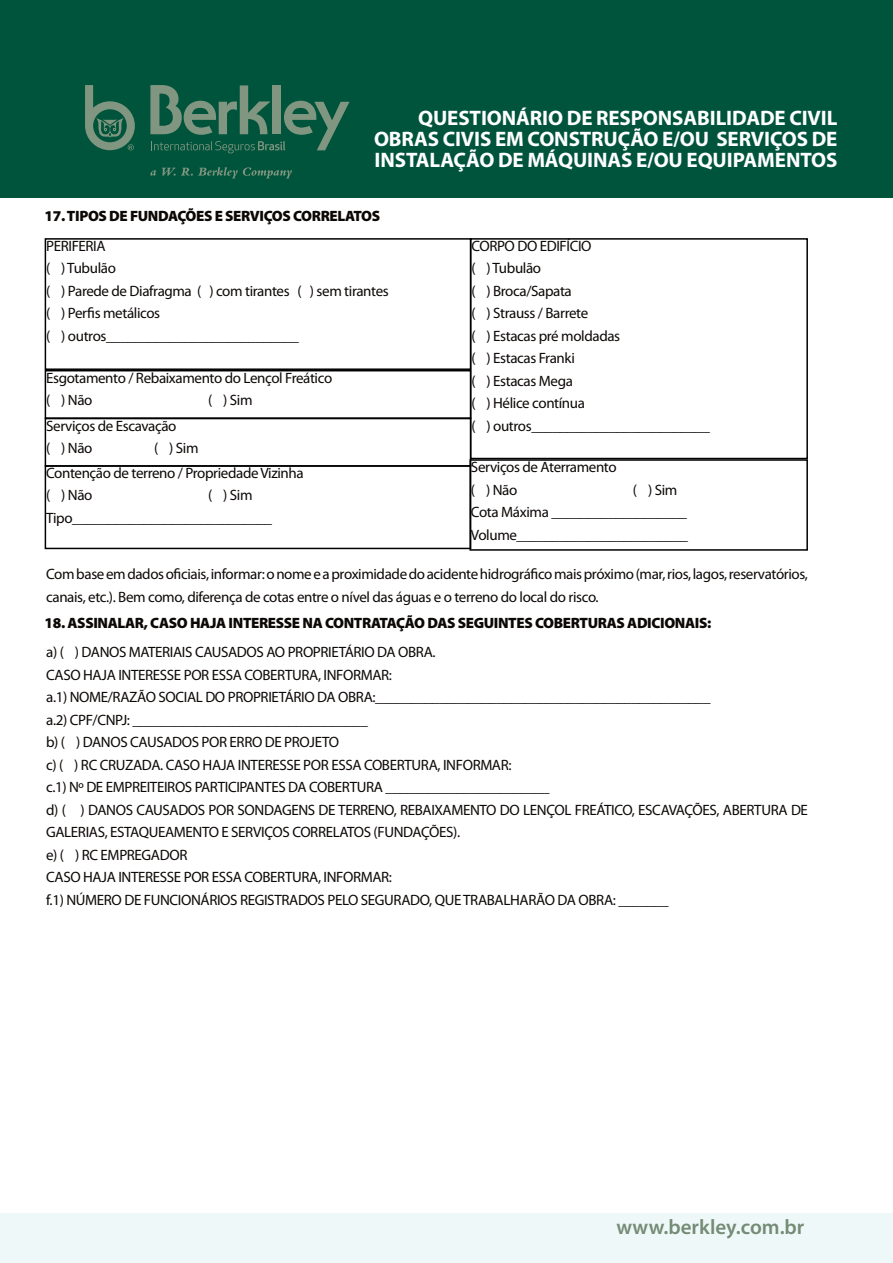
<style>
.page{position:relative;width:893px;height:1263px;background:#fff}
.page>*{position:absolute;margin:0;border:0;box-sizing:border-box;transform-origin:0 0}
.t1{font:700 21px/21px "Myriad Pro";letter-spacing:-.005em;color:#fff;text-align:justify}
.t2{font:600 21px "Myriad Pro";color:#748c75}
.t3{font:15px/22.5px "Myriad Pro";letter-spacing:-.025em;color:#0c0806}
.t4{font:900 15px "Myriad Pro";letter-spacing:-.025em;color:#0c0806}
</style>
<div class="page">
<div style="left:0;top:0;width:893px;height:198px;background:#00543c"></div>
<div style="left:0;top:1214px;width:893px;height:49px;background:#eef8f9"></div>
<svg style="left:150px;top:85px;width:200px;height:68px"></svg>
<svg style="left:150px;top:167px;width:142px;height:11px"></svg>
<svg style="left:85px;top:85px;width:50px;height:65px"></svg>
<div style="left:45px;top:238px;width:426px;height:132px;border:2px solid #000"></div>
<div style="left:45px;top:370px;width:426px;height:49px;border:2px solid #000"></div>
<div style="left:45px;top:418px;width:426px;height:49px;border:2px solid #000"></div>
<div style="left:45px;top:465px;width:426px;height:84px;border:2px solid #000"></div>
<div style="left:469px;top:459px;width:339px;height:92px;border:2px solid #000"></div>
<div style="left:470px;top:238px;width:338px;height:221px;border:2px solid #000"></div>
<h1 class="t1" style="left:374px;top:107px;width:465px;text-indent:44px">QUESTIONÁRIO DE RESPONSABILIDADE CIVIL OBRAS CIVIS EM CONSTRUÇÃO E/OU SERVIÇOS DE INSTALAÇÃO DE MÁQUINAS E/OU EQUIPAMENTOS</h1>
<p class="t4" style="left:45px;top:206px;width:337px">17. TIPOS DE FUNDAÇÕES E SERVIÇOS CORRELATOS</p>
<p class="t3" style="left:46px;top:234px;width:61px">PERIFERIA</p>
<p class="t3" style="left:46px;top:257px;width:71px">( ) Tubulão</p>
<p class="t3" style="left:46px;top:279px;width:344px">( ) Parede de Diafragma ( ) com tirantes ( ) sem tirantes</p>
<p class="t3" style="left:46px;top:302px;width:116px">( ) Perfis metálicos</p>
<p class="t3" style="left:46px;top:324px;width:254px">( ) outros___________________________</p>
<p class="t3" style="left:46px;top:366px;width:288px">Esgotamento / Rebaixamento do Lençol Freático</p>
<p class="t3" style="left:46px;top:389px;width:48px">( ) Não</p>
<p class="t3" style="left:208px;top:389px;width:46px">( ) Sim</p>
<p class="t3" style="left:46px;top:414px;width:132px">Serviços de Escavação</p>
<p class="t3" style="left:46px;top:436px;width:48px">( ) Não</p>
<p class="t3" style="left:154px;top:436px;width:46px">( ) Sim</p>
<p class="t3" style="left:46px;top:461px;width:259px">Contenção de terreno / Propriedade Vizinha</p>
<p class="t3" style="left:46px;top:484px;width:48px">( ) Não</p>
<p class="t3" style="left:208px;top:484px;width:46px">( ) Sim</p>
<p class="t3" style="left:46px;top:506px;width:227px">Tipo____________________________</p>
<p class="t3" style="left:471px;top:234px;width:122px">CORPO DO EDIFÍCIO</p>
<p class="t3" style="left:471px;top:257px;width:71px">( ) Tubulão</p>
<p class="t3" style="left:471px;top:279px;width:102px">( ) Broca/Sapata</p>
<p class="t3" style="left:471px;top:302px;width:118px">( ) Strauss / Barrete</p>
<p class="t3" style="left:471px;top:324px;width:150px">( ) Estacas pré moldadas</p>
<p class="t3" style="left:471px;top:347px;width:105px">( ) Estacas Franki</p>
<p class="t3" style="left:471px;top:369px;width:103px">( ) Estacas Mega</p>
<p class="t3" style="left:471px;top:392px;width:115px">( ) Hélice contínua</p>
<p class="t3" style="left:471px;top:414px;width:240px">( ) outros_________________________</p>
<p class="t3" style="left:471px;top:455px;width:147px">Serviços de Aterramento</p>
<p class="t3" style="left:471px;top:478px;width:48px">( ) Não</p>
<p class="t3" style="left:633px;top:478px;width:46px">( ) Sim</p>
<p class="t3" style="left:471px;top:500px;width:218px">Cota Máxima ___________________</p>
<p class="t3" style="left:471px;top:523px;width:219px">Volume________________________</p>
<p class="t3" style="left:46px;top:562px;width:763px">Com base em dados oficiais, informar: o nome e a proximidade do acidente hidrográfico mais próximo (mar, rios, lagos, reservatórios, canais, etc.). Bem como, diferença de cotas entre o nível das águas e o terreno do local do risco.</p>
<p class="t4" style="left:45px;top:613px;width:668px">18. ASSINALAR, CASO HAJA INTERESSE NA CONTRATAÇÃO DAS SEGUINTES COBERTURAS ADICIONAIS:</p>
<p class="t3" style="left:46px;top:641px;width:391px">a) ( ) DANOS MATERIAIS CAUSADOS AO PROPRIETÁRIO DA OBRA.</p>
<p class="t3" style="left:46px;top:663px;width:347px">CASO HAJA INTERESSE POR ESSA COBERTURA, INFORMAR:</p>
<p class="t3" style="left:46px;top:686px;width:666px">a.1) NOME/RAZÃO SOCIAL DO PROPRIETÁRIO DA OBRA:_______________________________________________</p>
<p class="t3" style="left:46px;top:708px;width:323px">a.2) CPF/CNPJ: _________________________________</p>
<p class="t3" style="left:46px;top:731px;width:294px">b) ( ) DANOS CAUSADOS POR ERRO DE PROJETO</p>
<p class="t3" style="left:46px;top:753px;width:467px">c) ( ) RC CRUZADA. CASO HAJA INTERESSE POR ESSA COBERTURA, INFORMAR:</p>
<p class="t3" style="left:46px;top:776px;width:505px">c.1) Nº DE EMPREITEIROS PARTICIPANTES DA COBERTURA _______________________</p>
<p class="t3" style="left:46px;top:798px;width:763px">d) ( ) DANOS CAUSADOS POR SONDAGENS DE TERRENO, REBAIXAMENTO DO LENÇOL FREÁTICO, ESCAVAÇÕES, ABERTURA DE<br>GALERIAS, ESTAQUEAMENTO E SERVIÇOS CORRELATOS (FUNDAÇÕES).</p>
<p class="t3" style="left:46px;top:843px;width:143px">e) ( ) RC EMPREGADOR</p>
<p class="t3" style="left:46px;top:866px;width:347px">CASO HAJA INTERESSE POR ESSA COBERTURA, INFORMAR:</p>
<p class="t3" style="left:46px;top:888px;width:624px">f.1) NÚMERO DE FUNCIONÁRIOS REGISTRADOS PELO SEGURADO, QUE TRABALHARÃO DA OBRA: _______</p>
<h1 class="t2" style="left:617px;top:1213px;width:189px">www.berkley.com.br</h1>
</div>
